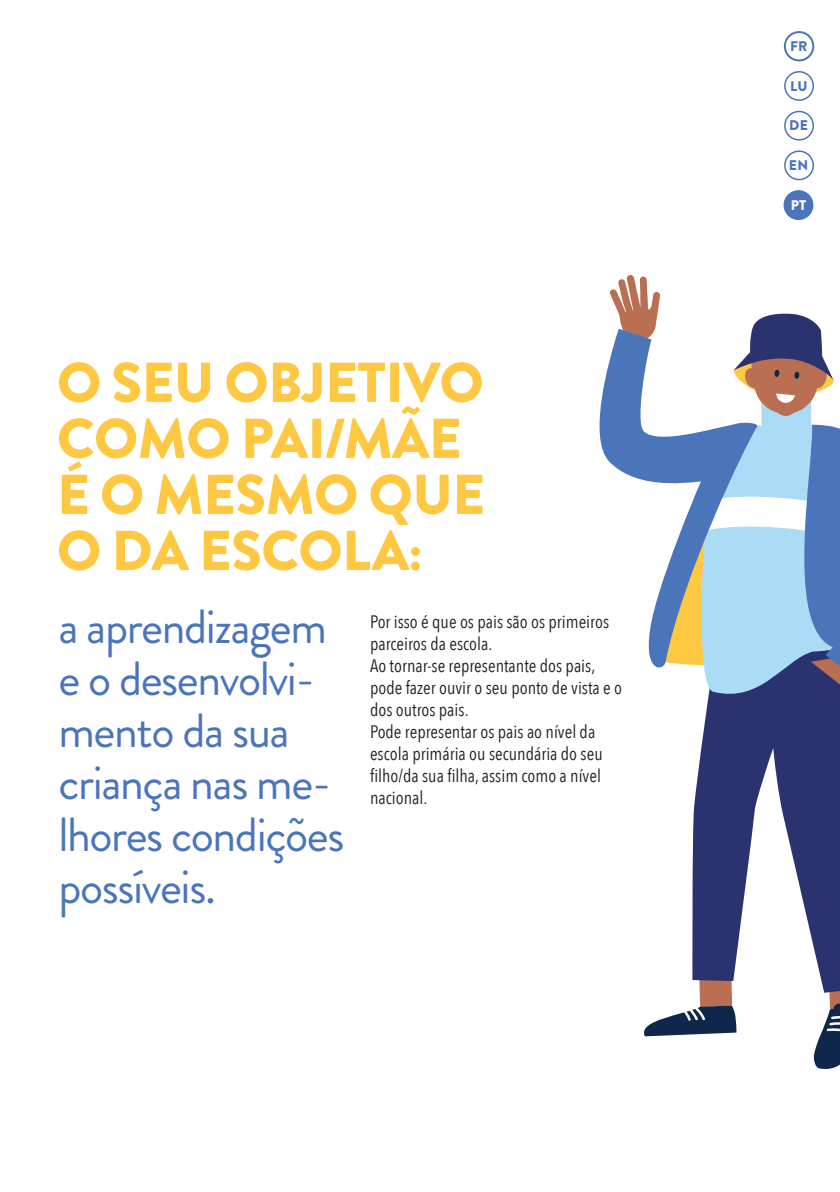
<style>
.page{position:relative;width:840px;height:1192px;background:#fff}
.page>*{position:absolute;margin:0;border:0;box-sizing:border-box;transform-origin:0 0}
.t1{font:900 56px/56px "Brandon Grotesque";letter-spacing:-.01em;color:#fec842}
.t2{font:48px/52px "Brandon Grotesque";letter-spacing:-.03em;color:#4b75bb}
.t3{font:18px/22px "Avenir Next Condensed";color:#231f20}
.t4{font:900 14px "Brandon Grotesque";letter-spacing:.02em;color:#4b75bb}
.t5{font:900 14px "Brandon Grotesque";color:#fff}
</style>
<div class="page">
<svg style="left:599px;top:275px;width:240px;height:794px"></svg>
<div style="left:774px;top:369px;width:5px;height:8px;background:#0f274a;border-radius:50%"></div>
<svg style="left:793px;top:371px;width:6px;height:8px"></svg>
<div style="left:783px;top:71px;width:30px;height:30px;border:2px solid #4b75bb;border-radius:50%"></div>
<div style="left:783px;top:111px;width:30px;height:30px;border:2px solid #4b75bb;border-radius:50%"></div>
<div style="left:783px;top:150px;width:30px;height:30px;border:2px solid #4b75bb;border-radius:50%"></div>
<div style="left:784px;top:191px;width:28px;height:28px;background:#4b75bb;border-radius:50%"></div>
<div style="left:783px;top:190px;width:30px;height:30px;border:2px solid #4b75bb;border-radius:50%"></div>
<div style="left:783px;top:31px;width:30px;height:30px;border:2px solid #4b75bb;border-radius:50%"></div>
<h1 class="t1" style="left:57px;top:355px;width:429px">O SEU OBJETIVO<br>COMO PAI/MÃE<br>É O MESMO QUE<br>O DA ESCOLA:</h1>
<h2 class="t2" style="left:58px;top:601px;width:287px">a aprendizagem e o desenvolvi&shy;mento da sua criança nas me&shy;lhores condições possíveis.</h2>
<p class="t3" style="left:370px;top:609px;width:253px">Por isso é que os pais são os primeiros parceiros da escola.<br>Ao tornar-se representante dos pais, pode fazer ouvir o seu ponto de vista e o dos outros pais.<br>Pode representar os pais ao nível da escola primária ou secundária do seu filho/da sua filha, assim como a nível nacional.</p>
<p class="t4" style="left:789px;top:36px;width:19px">FR</p>
<p class="t4" style="left:789px;top:76px;width:19px">LU</p>
<p class="t4" style="left:788px;top:115px;width:20px">DE</p>
<p class="t4" style="left:788px;top:155px;width:21px">EN</p>
<p class="t5" style="left:790px;top:195px;width:17px">PT</p>
</div>
